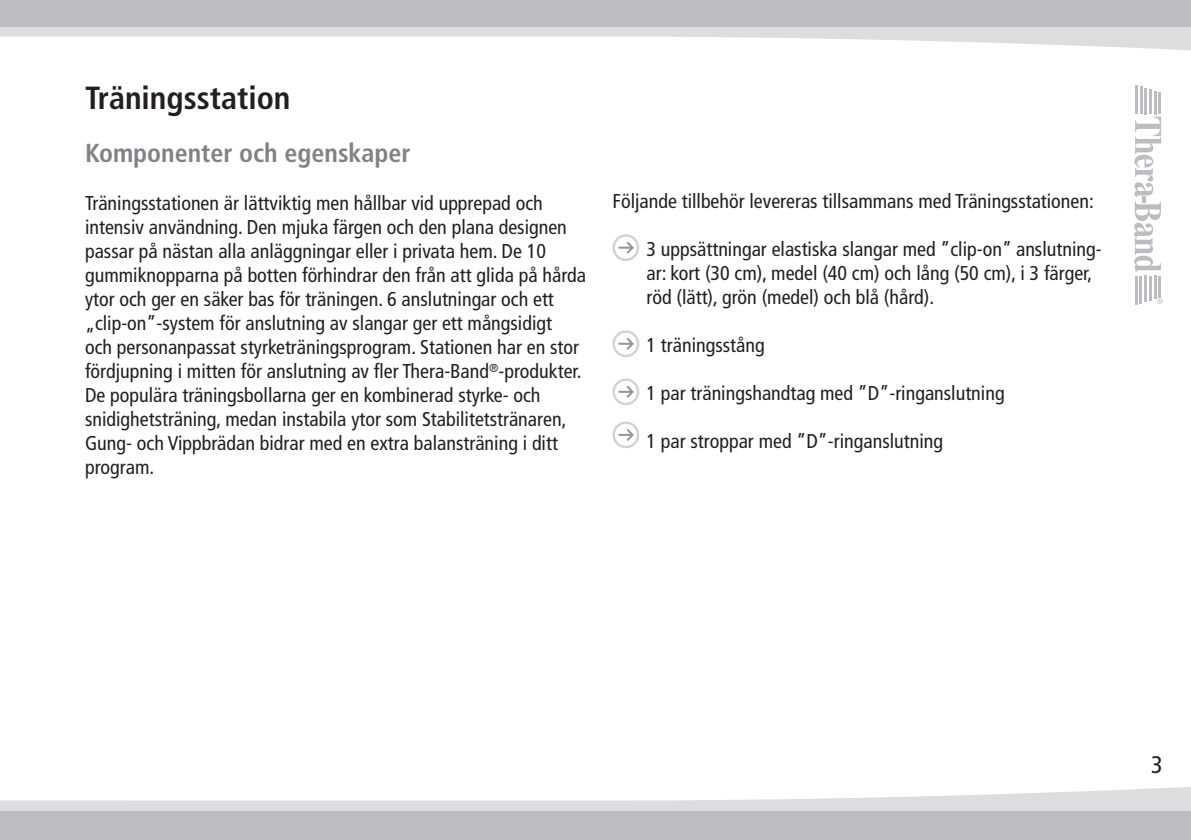
<style>
.page{position:relative;width:1191px;height:840px;background:#fff}
.page>*{position:absolute;margin:0;border:0;box-sizing:border-box;transform-origin:0 0}
.t1{font:700 condensed 32px "Frutiger";color:#231f20}
.t2{font:700 condensed 26px "Frutiger";color:#808285}
.t3{font:condensed 24px "Frutiger";color:#231f20}
.t4{font:condensed 20px/24px "Frutiger";color:#231f20}
</style>
<div class="page">
<hr style="left:1135px;top:85px;width:2px;height:29px;background:#bcbdc0">
<hr style="left:1158px;top:92px;width:3px;height:22px;background:#bcbdc0">
<hr style="left:1154px;top:91px;width:2px;height:23px;background:#bcbdc0">
<hr style="left:1149px;top:89px;width:2px;height:25px;background:#bcbdc0">
<hr style="left:1144px;top:88px;width:3px;height:26px;background:#bcbdc0">
<hr style="left:1139px;top:86px;width:3px;height:28px;background:#bcbdc0">
<hr style="left:1134px;top:276px;width:3px;height:28px;background:#bcbdc0">
<hr style="left:1158px;top:276px;width:3px;height:21px;background:#bcbdc0">
<hr style="left:1153px;top:276px;width:3px;height:23px;background:#bcbdc0">
<hr style="left:1149px;top:276px;width:2px;height:24px;background:#bcbdc0">
<hr style="left:1144px;top:276px;width:3px;height:26px;background:#bcbdc0">
<hr style="left:1139px;top:276px;width:3px;height:27px;background:#bcbdc0">
<svg style="left:1157px;top:298px;width:5px;height:6px"></svg>
<svg style="left:1134px;top:116px;width:27px;height:156px"></svg>
<svg style="left:0;top:787px;width:1191px;height:24px;fill:#dcdddf"></svg>
<svg style="left:0;top:26px;width:1191px;height:25px"></svg>
<div style="left:0;top:811px;width:1191px;height:28px;background:#bcbdc0"></div>
<div style="left:0;top:0;width:1191px;height:26px;background:#bcbdc0"></div>
<svg style="left:613px;top:235px;width:25px;height:25px"></svg>
<div style="left:612px;top:234px;width:27px;height:27px;border:2px solid #d1d2d4;border-radius:50%"></div>
<svg style="left:617px;top:240px;width:18px;height:15px"></svg>
<svg style="left:613px;top:331px;width:25px;height:25px"></svg>
<div style="left:612px;top:330px;width:27px;height:27px;border:2px solid #d1d2d4;border-radius:50%"></div>
<svg style="left:617px;top:336px;width:18px;height:15px"></svg>
<svg style="left:613px;top:379px;width:25px;height:25px"></svg>
<div style="left:612px;top:378px;width:27px;height:27px;border:2px solid #d1d2d4;border-radius:50%"></div>
<svg style="left:617px;top:384px;width:18px;height:15px"></svg>
<svg style="left:613px;top:422px;width:25px;height:25px"></svg>
<div style="left:612px;top:421px;width:27px;height:27px;border:2px solid #d1d2d4;border-radius:50%"></div>
<svg style="left:617px;top:427px;width:18px;height:15px"></svg>
<h1 class="t1" style="left:85px;top:85px;width:207px">Träningsstation</h1>
<h2 class="t2" style="left:85px;top:142px;width:327px">Komponenter och egenskaper</h2>
<p class="t4" style="left:85px;top:193px;width:502px">Träningsstationen är lättviktig men hållbar vid upprepad och intensiv användning. Den mjuka färgen och den plana designen passar på nästan alla anläggningar eller i privata hem. De 10 gummiknopparna på botten förhindrar den från att glida på hårda ytor och ger en säker bas för träningen. 6 anslutningar och ett „clip-on”-system för anslutning av slangar ger ett mångsidigt<br>och personanpassat styrketräningsprogram. Stationen har en stor fördjupning i mitten för anslutning av fler Thera-Band<sup>®</sup>-produkter.<br>De populära träningsbollarna ger en kombinerad styrke- och snidighetsträning, medan instabila ytor som Stabilitetstränaren, Gung- och Vippbrädan bidrar med en extra balansträning i ditt program.</p>
<p class="t4" style="left:612px;top:190px;width:483px">Följande tillbehör levereras tillsammans med Träningsstationen:</p>
<p class="t4" style="left:646px;top:238px;width:456px">3 uppsättningar elastiska slangar med ”clip-on” anslutning&shy;ar: kort (30 cm), medel (40 cm) och lång (50 cm), i 3 färger, röd (lätt), grön (medel) och blå (hård).</p>
<p class="t4" style="left:646px;top:334px;width:120px">1 träningsstång</p>
<p class="t4" style="left:646px;top:382px;width:359px">1 par träningshandtag med ”D”-ringanslutning</p>
<p class="t4" style="left:646px;top:430px;width:298px">1 par stroppar med ”D”-ringanslutning</p>
<p class="t3" style="left:1151px;top:754px;width:13px">3</p>
</div>
